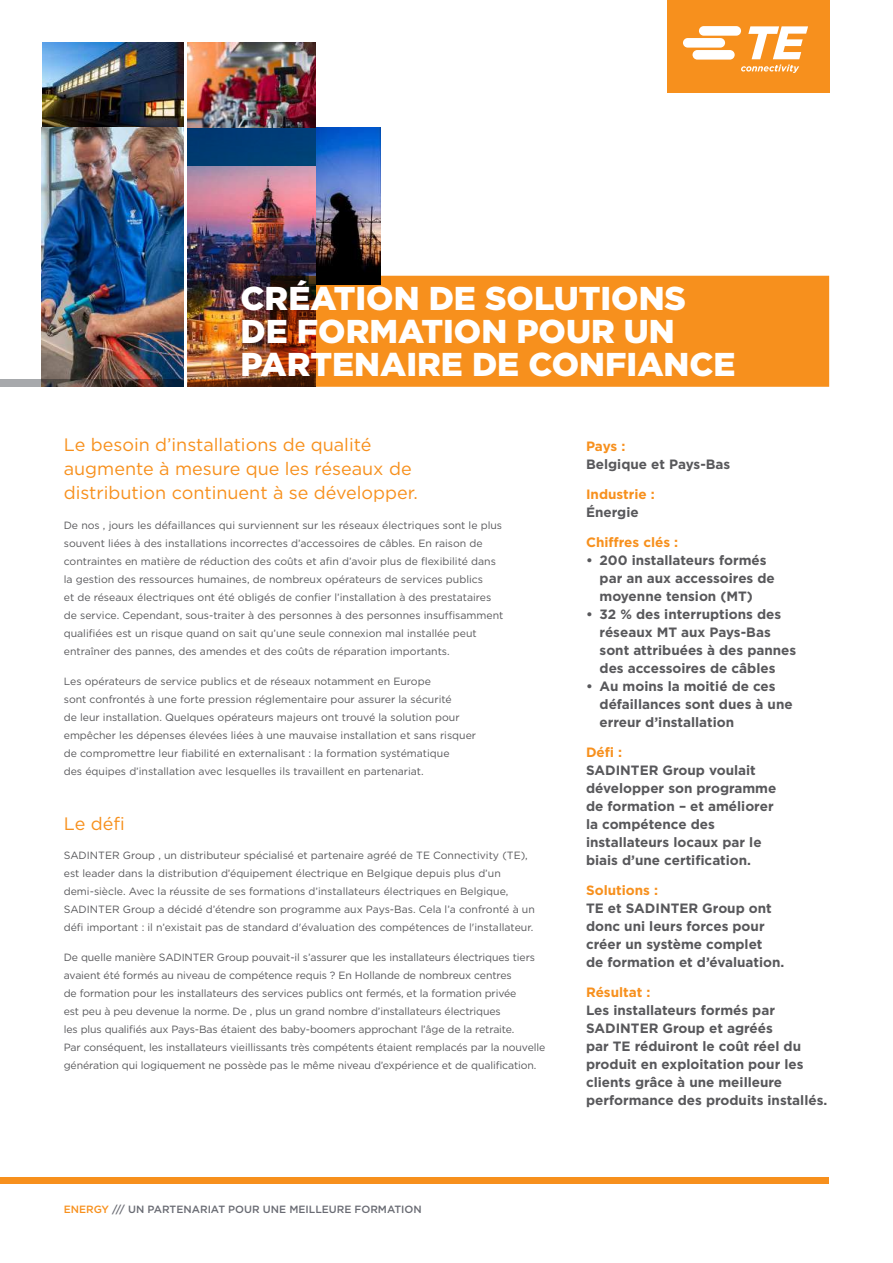
<style>
.page{position:relative;width:893px;height:1263px;background:#fff}
.page>*{position:absolute;margin:0;border:0;box-sizing:border-box;transform-origin:0 0}
.t1{font:900 33px/33px "Gotham";color:#fff}
.t2{font:18px/24px "Gotham";color:#f7901d}
.t3{font:700 13.5px/18px "Gotham";color:#58585b}
.t4{font:700 13.5px "Gotham";color:#f7901d}
.t5{font:10.5px/18px "Gotham";color:#58585b}
.t6{font:500 10.5px "Gotham";color:#696b73}
.s1{color:#f7901d}
</style>
<div class="page">
<img style="left:316px;top:128px;width:65px;height:148px">
<img style="left:42px;top:42px;width:141px;height:337px">
<img style="left:187px;top:42px;width:129px;height:86px">
<img style="left:187px;top:166px;width:129px;height:110px">
<div style="left:187px;top:128px;width:129px;height:38px;background:#003c75"></div>
<svg style="left:0;top:379px;width:183px;height:8px"></svg>
<img style="left:187px;top:276px;width:642px;height:111px">
<div style="left:0;top:1177px;width:829px;height:6px;background:#f7901d"></div>
<div style="left:667px;top:0;width:162px;height:93px;background:#f7901d"></div>
<svg style="left:683px;top:26px;width:125px;height:47px"></svg>
<h1 class="t1" style="left:241px;top:282px;width:497px">CRÉATION DE SOLUTIONS<br>DE FORMATION POUR UN<br>PARTENAIRE DE CONFIANCE</h1>
<h2 class="t2" style="left:64px;top:432px;width:355px">Le besoin d’installations de qualité augmente à mesure que les réseaux de distribution continuent à se développer.</h2>
<p class="t5" style="left:64px;top:516px;width:441px">De nos , jours les défaillances qui surviennent sur les réseaux électriques sont le plus souvent liées à des installations incorrectes d’accessoires de câbles. En raison de contraintes en matière de réduction des coûts et afin d’avoir plus de flexibilité dans la gestion des ressources humaines, de nombreux opérateurs de services publics<br>et de réseaux électriques ont été obligés de confier l’installation à des prestataires de service. Cependant, sous-traiter à des personnes à des personnes insuffisamment qualifiées est un risque quand on sait qu’une seule connexion mal installée peut entraîner des pannes, des amendes et des coûts de réparation importants.</p>
<p class="t5" style="left:64px;top:672px;width:414px">Les opérateurs de service publics et de réseaux notamment en Europe<br>sont confrontés à une forte pression réglementaire pour assurer la sécurité<br>de leur installation. Quelques opérateurs majeurs ont trouvé la solution pour empêcher les dépenses élevées liées à une mauvaise installation et sans risquer de compromettre leur fiabilité en externalisant : la formation systématique<br>des équipes d’installation avec lesquelles ils travaillent en partenariat.</p>
<h2 class="t2" style="left:64px;top:811px;width:62px">Le défi</h2>
<p class="t5" style="left:64px;top:846px;width:473px">SADINTER Group , un distributeur spécialisé et partenaire agréé de TE Connectivity (TE), est leader dans la distribution d’équipement électrique en Belgique depuis plus d’un demi-siècle. Avec la réussite de ses formations d’installateurs électriques en Belgique, SADINTER Group a décidé d’étendre son programme aux Pays-Bas. Cela l’a confronté à un défi important : il n’existait pas de standard d'évaluation des compétences de l'installateur.</p>
<p class="t5" style="left:64px;top:948px;width:483px">De quelle manière SADINTER Group pouvait-il s’assurer que les installateurs électriques tiers avaient été formés au niveau de compétence requis ? En Hollande de nombreux centres<br>de formation pour les installateurs des services publics ont fermés, et la formation privée<br>est peu à peu devenue la norme. De , plus un grand nombre d’installateurs électriques<br>les plus qualifiés aux Pays-Bas étaient des baby-boomers approchant l’âge de la retraite.<br>Par conséquent, les installateurs vieillissants très compétents étaient remplacés par la nouvelle génération qui logiquement ne possède pas le même niveau d’expérience et de qualification.</p>
<p class="t6" style="left:64px;top:1202px;width:359px"><span class="s1">ENERGY</span> /// UN PARTENARIAT POUR UNE MEILLEURE FORMATION</p>
<p class="t4" style="left:586px;top:437px;width:41px">Pays :</p>
<p class="t3" style="left:586px;top:455px;width:146px">Belgique et Pays-Bas</p>
<p class="t4" style="left:586px;top:485px;width:70px">Industrie :</p>
<p class="t3" style="left:586px;top:503px;width:54px">Énergie</p>
<p class="t4" style="left:586px;top:533px;width:94px">Chiffres clés :</p>
<p class="t3" style="left:600px;top:551px;width:177px;text-indent:-14px">• 200 installateurs formés par an aux accessoires de moyenne tension (MT)</p>
<p class="t3" style="left:600px;top:605px;width:198px;text-indent:-14px">• 32 % des interruptions des réseaux MT aux Pays-Bas sont attribuées à des pannes des accessoires de câbles</p>
<p class="t3" style="left:600px;top:677px;width:195px;text-indent:-14px">• Au moins la moitié de ces défaillances sont dues à une erreur d’installation</p>
<p class="t4" style="left:586px;top:743px;width:38px">Défi :</p>
<p class="t3" style="left:586px;top:761px;width:192px">SADINTER Group voulait développer son programme de formation – et améliorer la compétence des installateurs locaux par le biais d’une certification.</p>
<p class="t4" style="left:586px;top:881px;width:73px">Solutions :</p>
<p class="t3" style="left:586px;top:899px;width:200px">TE et SADINTER Group ont donc uni leurs forces pour créer un système complet<br>de formation et d’évaluation.</p>
<p class="t4" style="left:586px;top:983px;width:66px">Résultat :</p>
<p class="t3" style="left:586px;top:1001px;width:243px">Les installateurs formés par<br>SADINTER Group et agréés<br>par TE réduiront le coût réel du produit en exploitation pour les clients grâce à une meilleure performance des produits installés.</p>
</div>
